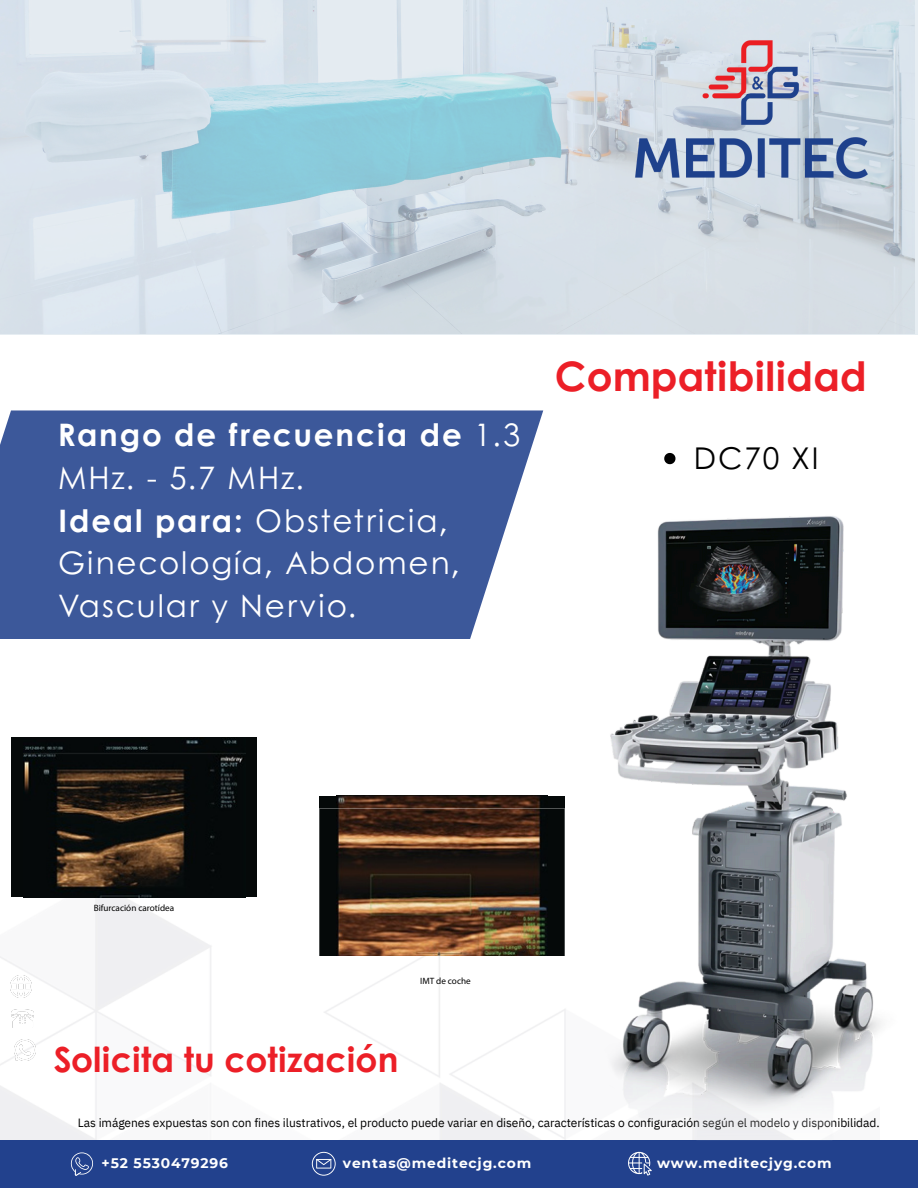
<style>
.page{position:relative;width:918px;height:1188px;background:#fff}
.page>*{position:absolute;margin:0;border:0;box-sizing:border-box;transform-origin:0 0}
.t1{font:700 40.5px "Century Gothic";letter-spacing:.005em;color:#ec1f27}
.t2{font:700 34.5px "Century Gothic";color:#ec1f27}
.t3{font:31.05px/42.8px "Century Gothic";letter-spacing:.06em;color:#fff}
.t4{font:30px "Century Gothic";letter-spacing:.06em;color:#000}
.t5{font:700 13.8px "Montserrat";letter-spacing:.06em;color:#fff}
.t6{font:12px "IBM Plex Sans";letter-spacing:-.005em;color:#000}
.t7{font:9.15px "Myriad Pro";color:#000}
.s1{font-weight:700}
</style>
<div class="page">
<img style="left:0;top:895px;width:529px;height:245px">
<img style="left:12px;top:1010px;width:21px;height:18px">
<img style="left:14px;top:1039px;width:21px;height:22px">
<img style="left:10px;top:976px;width:22px;height:21px">
<div style="left:0;top:1140px;width:918px;height:48px;background:#22418d"></div>
<svg style="left:628px;top:1152px;width:23px;height:23px"></svg>
<svg style="left:312px;top:1152px;width:23px;height:23px"></svg>
<svg style="left:70px;top:1152px;width:23px;height:24px"></svg>
<svg style="left:0;top:0;width:917px;height:334px;background:#cbdce5"></svg>
<img style="left:629px;top:34px;width:246px;height:151px">
<div style="left:0;top:410px;width:543px;height:229px;background:#3c589a"></div>
<div style="left:12px;top:737px;width:245px;height:160px;background:#050909"></div>
<img style="left:529px;top:450px;width:352px;height:691px">
<img style="left:24px;top:740px;width:222px;height:157px">
<img style="left:337px;top:796px;width:210px;height:12px">
<img style="left:319px;top:808px;width:246px;height:160px">
<p class="t3" style="left:58px;top:412px;width:464px"><span class="s1">Rango de frecuencia de</span> 1.3<br>MHz. - 5.7 MHz.<br><span class="s1">Ideal para:</span> Obstetricia,<br>Ginecología, Abdomen,<br>Vascular y Nervio.</p>
<p class="t1" style="left:555px;top:345px;width:313px">Compatibilidad</p>
<h3 class="t4" style="left:694px;top:435px;width:126px">DC70 XI</h3>
<p class="t7" style="left:94px;top:905px;width:82px">Bifurcación carotídea</p>
<p class="t2" style="left:53px;top:1033px;width:347px">Solicita tu cotización</p>
<p class="t7" style="left:420px;top:977px;width:52px">IMT de coche</p>
<p class="t6" style="left:78px;top:1115px;width:803px">Las imágenes expuestas son con fines ilustrativos, el producto puede variar en diseño, características o configuración según el modelo y disponibilidad.</p>
<h1 class="t5" style="left:102px;top:1155px;width:128px">+52 5530479296</h1>
<p class="t5" style="left:343px;top:1155px;width:190px">ventas@meditecjg.com</p>
<p class="t5" style="left:657px;top:1155px;width:176px">www.meditecjyg.com</p>
</div>
